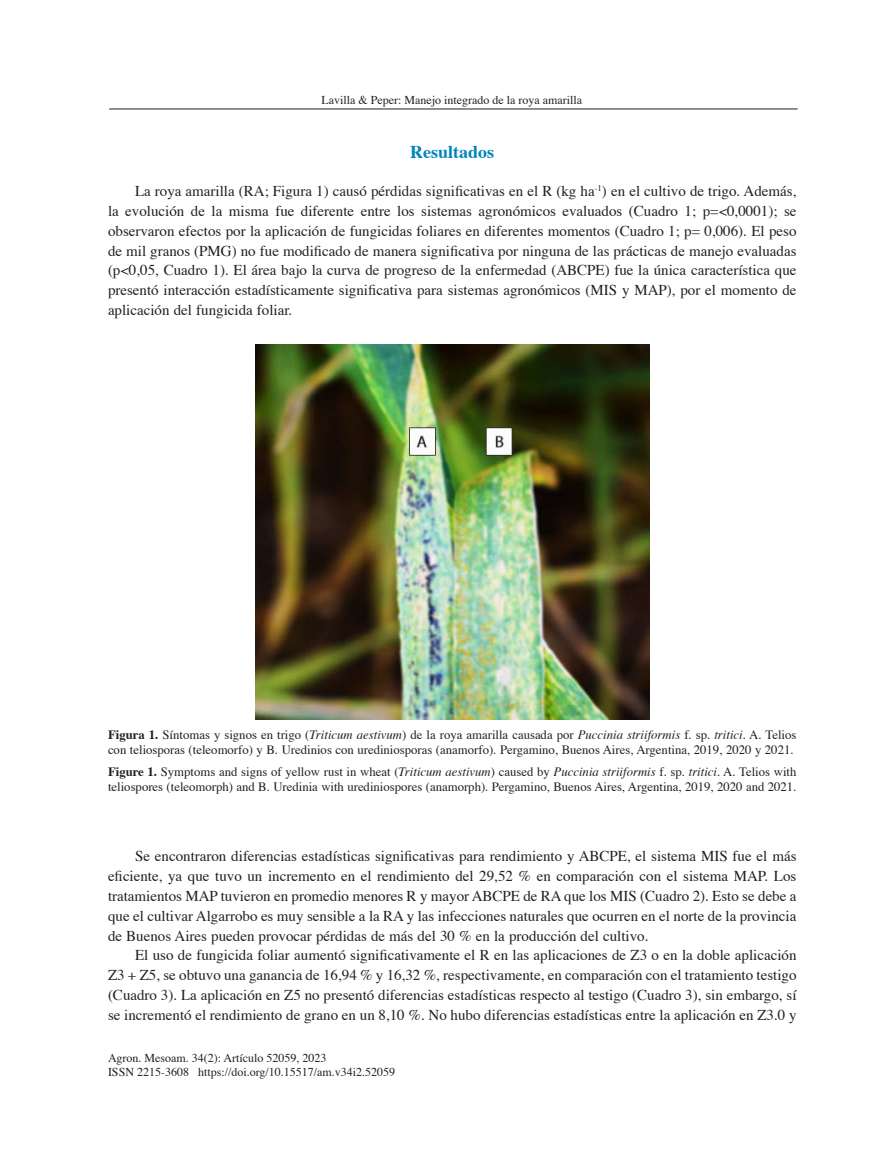
<style>
.page{position:relative;width:891px;height:1161px;background:#fff}
.page>*{position:absolute;margin:0;border:0;box-sizing:border-box;transform-origin:0 0}
.Tema{font:700 18px "Times";color:#0085bb}
.Texto{font:15px/19.8px "Times";color:#231f20;text-align:justify}
.Titulo_cuadros{font:12.75px/15.3px "Times";color:#231f20}
.t1{font:12px/14.4px "Times";color:#231f20}
.s1{font-weight:700}
.s2{font-style:italic}
</style>
<div class="page">
<hr style="left:109px;top:109px;width:689px;height:1px;background:#231f20">
<img style="left:255px;top:345px;width:394px;height:374px">
<p class="t1" style="left:321px;top:91px;width:262px">Lavilla &amp; Peper: Manejo integrado de la roya amarilla</p>
<p class="Tema" style="left:410px;top:135px;width:86px">Resultados</p>
<p class="Texto" style="left:108px;top:180px;width:690px;text-indent:27px">La roya amarilla (RA; Figura 1) causó pérdidas significativas en el R (kg ha<sup>-1</sup>) en el cultivo de trigo. Además, la evolución de la misma fue diferente entre los sistemas agronómicos evaluados (Cuadro 1; p=&lt;0,0001); se observaron efectos por la aplicación de fungicidas foliares en diferentes momentos (Cuadro 1; p= 0,006). El peso de mil granos (PMG) no fue modificado de manera significativa por ninguna de las prácticas de manejo evaluadas (p&lt;0,05, Cuadro 1). El área bajo la curva de progreso de la enfermedad (ABCPE) fue la única característica que presentó interacción estadísticamente significativa para sistemas agronómicos (MIS y MAP), por el momento de aplicación del fungicida foliar.</p>
<p class="Titulo_cuadros" style="left:108px;top:726px;width:690px"><span class="s1">Figura 1.</span> Síntomas y signos en trigo (<span class="s2">Triticum aestivum</span>) de la roya amarilla causada por <span class="s2">Puccinia striiformis</span> f. sp. <span class="s2">tritici</span>. A. Telios con teliosporas (teleomorfo) y B. Uredinios con urediniosporas (anamorfo). Pergamino, Buenos Aires, Argentina, 2019, 2020 y 2021.</p>
<p class="Titulo_cuadros" style="left:108px;top:763px;width:690px"><span class="s1">Figure 1.</span> Symptoms and signs of yellow rust in wheat (<span class="s2">Triticum aestivum</span>) caused by <span class="s2">Puccinia striiformis</span> f. sp. <span class="s2">tritici</span>. A. Telios with teliospores (teleomorph) and B. Uredinia with urediniospores (anamorph). Pergamino, Buenos Aires, Argentina, 2019, 2020 and 2021.</p>
<p class="Texto" style="left:108px;top:845px;width:690px;text-indent:27px">Se encontraron diferencias estadísticas significativas para rendimiento y ABCPE, el sistema MIS fue el más eficiente, ya que tuvo un incremento en el rendimiento del 29,52 % en comparación con el sistema MAP. Los tratamientos MAP tuvieron en promedio menores R y mayor ABCPE de RA que los MIS (Cuadro 2). Esto se debe a que el cultivar Algarrobo es muy sensible a la RA y las infecciones naturales que ocurren en el norte de la provincia de Buenos Aires pueden provocar pérdidas de más del 30 % en la producción del cultivo.</p>
<p class="Texto" style="left:108px;top:944px;width:690px;text-indent:27px">El uso de fungicida foliar aumentó significativamente el R en las aplicaciones de Z3 o en la doble aplicación Z3 + Z5, se obtuvo una ganancia de 16,94 % y 16,32 %, respectivamente, en comparación con el tratamiento testigo (Cuadro 3). La aplicación en Z5 no presentó diferencias estadísticas respecto al testigo (Cuadro 3), sin embargo, sí se incrementó el rendimiento de grano en un 8,10 %. No hubo diferencias estadísticas entre la aplicación en Z3.0 y</p>
<p class="t1" style="left:108px;top:1050px;width:289px">Agron. Mesoam. 34(2): Artículo 52059, 2023<br>ISSN 2215-3608 https://doi.org/10.15517/am.v34i2.52059</p>
</div>
